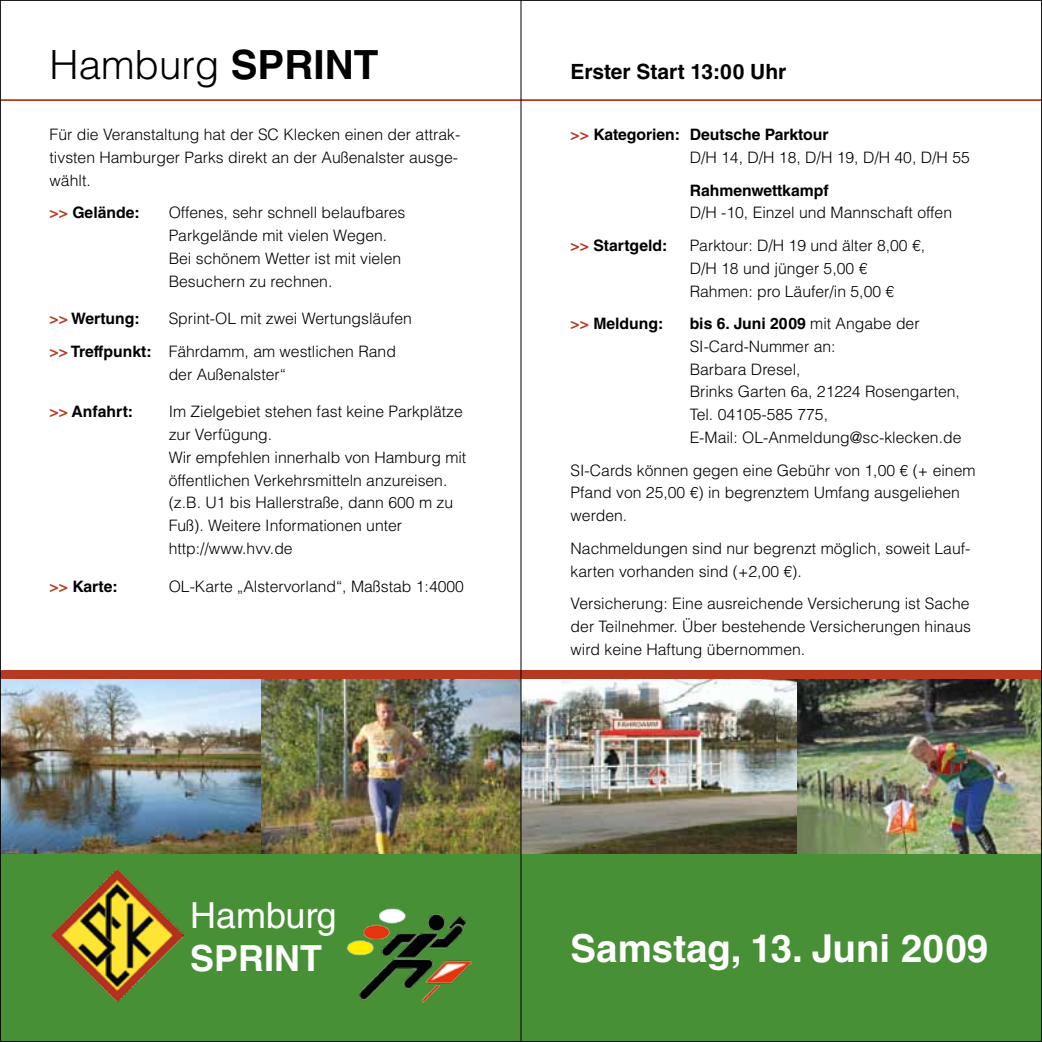
<style>
.page{position:relative;width:1042px;height:1042px;background:#fff}
.page>*{position:absolute;margin:0;border:0;box-sizing:border-box;transform-origin:0 0}
.t1{font:300 40.25px "Helvetica LT Std";color:#000}
.t2{font:700 38.5px "Helvetica LT Std";color:#fff}
.t3{font:35.88px "Helvetica LT Std";color:#fff}
.t4{font:700 35.88px "Helvetica LT Std";color:#fff}
.t5{font:700 21px "Helvetica LT Std";color:#000}
.t6{font:300 15.75px/22.8px "Helvetica LT Std";color:#000}
.t7{font:700 15.75px "Helvetica LT Std";color:#000}
.s1{font-weight:700}
.s2{color:#b63a21}
.s3{font-weight:700;color:#b63a21}
</style>
<div class="page">
<div style="left:0;top:853px;width:1042px;height:189px;background:#479035"></div>
<hr style="left:0;top:99px;width:1042px;height:2px;background:#b63a21">
<div style="left:0;top:670px;width:1042px;height:10px;background:#b63a21"></div>
<img style="left:50px;top:868px;width:133px;height:135px">
<img style="left:347px;top:908px;width:124px;height:94px">
<img style="left:3px;top:680px;width:1036px;height:173px">
<hr style="left:520px;top:0;width:1px;height:1042px;background:#000">
<h1 class="t1" style="left:50px;top:39px;width:330px">Hamburg <span class="s1">SPRINT</span></h1>
<p class="t6" style="left:50px;top:123px;width:412px">Für die Veranstaltung hat der SC Klecken einen der attrak&shy;tivsten Hamburger Parks direkt an der Außenalster ausge&shy;wählt.</p>
<p class="t7" style="left:50px;top:203px;width:92px"><span class="s2">&gt;&gt;</span> Gelände:</p>
<p class="t6" style="left:169px;top:201px;width:238px">Offenes, sehr schnell belaufbares<br>Parkgelände mit vielen Wegen.<br>Bei schönem Wetter ist mit vielen<br>Besuchern zu rechnen.</p>
<p class="t7" style="left:50px;top:309px;width:91px"><span class="s2">&gt;&gt;</span> Wertung:</p>
<p class="t6" style="left:50px;top:302px;width:364px;line-height:32.7px;text-indent:119px">Sprint-OL mit zwei Wertungsläufen <span class="s3">&gt;&gt;</span> <span class="s1">Treffpunkt:</span> Fährdamm, am westlichen Rand</p>
<p class="t6" style="left:169px;top:363px;width:119px">der Außenalster“</p>
<p class="t7" style="left:50px;top:402px;width:85px"><span class="s2">&gt;&gt;</span> Anfahrt:</p>
<p class="t6" style="left:169px;top:400px;width:299px">Im Zielgebiet stehen fast keine Parkplätze zur Verfügung.<br>Wir empfehlen innerhalb von Hamburg mit öffentlichen Verkehrsmitteln anzureisen. (z.B. U1 bis Hallerstraße, dann 600 m zu Fuß). Weitere Informationen unter http://www.hvv.de</p>
<p class="t7" style="left:50px;top:576px;width:70px"><span class="s2">&gt;&gt;</span> Karte:</p>
<p class="t6" style="left:169px;top:574px;width:297px">OL-Karte „Alstervorland“, Maßstab 1:4000</p>
<h3 class="t5" style="left:570px;top:58px;width:217px">Erster Start 13:00 Uhr</h3>
<p class="t6" style="left:690px;top:123px;width:282px;text-indent:-119px"><span class="s3">&gt;&gt;</span> <span class="s1">Kategorien: Deutsche Parktour<br></span>D/H 14, D/H 18, D/H 19, D/H 40, D/H 55</p>
<p class="t7" style="left:690px;top:180px;width:140px">Rahmenwettkampf</p>
<p class="t6" style="left:690px;top:201px;width:264px">D/H -10, Einzel und Mannschaft offen</p>
<p class="t7" style="left:570px;top:236px;width:98px"><span class="s2">&gt;&gt;</span> Startgeld:</p>
<p class="t6" style="left:690px;top:234px;width:237px">Parktour: D/H 19 und älter 8,00 €,<br>D/H 18 und jünger 5,00 €<br>Rahmen: pro Läufer/in 5,00 €</p>
<p class="t7" style="left:570px;top:314px;width:94px"><span class="s2">&gt;&gt;</span> Meldung:</p>
<p class="t6" style="left:690px;top:312px;width:273px"><span class="s1">bis 6. Juni 2009</span> mit Angabe der<br>SI-Card-Nummer an:<br>Barbara Dresel,<br>Brinks Garten 6a, 21224 Rosengarten,<br>Tel. 04105-585 775,<br>E-Mail: OL-Anmeldung@sc-klecken.de</p>
<p class="t6" style="left:570px;top:458px;width:406px">SI-Cards können gegen eine Gebühr von 1,00 € (+ einem<br>Pfand von 25,00 €) in begrenztem Umfang ausgeliehen werden.</p>
<p class="t6" style="left:570px;top:537px;width:400px">Nachmeldungen sind nur begrenzt möglich, soweit Lauf&shy;karten vorhanden sind (+2,00 €).</p>
<p class="t6" style="left:570px;top:592px;width:402px;text-align:justify">Versicherung: Eine ausreichende Versicherung ist Sache der Teilnehmer. Über bestehende Versicherungen hinaus wird keine Haftung übernommen.</p>
<h3 class="t3" style="left:190px;top:894px;width:148px">Hamburg</h3>
<h3 class="t4" style="left:190px;top:936px;width:133px">SPRINT</h3>
<h2 class="t2" style="left:570px;top:924px;width:419px">Samstag, 13. Juni 2009</h2>
</div>
